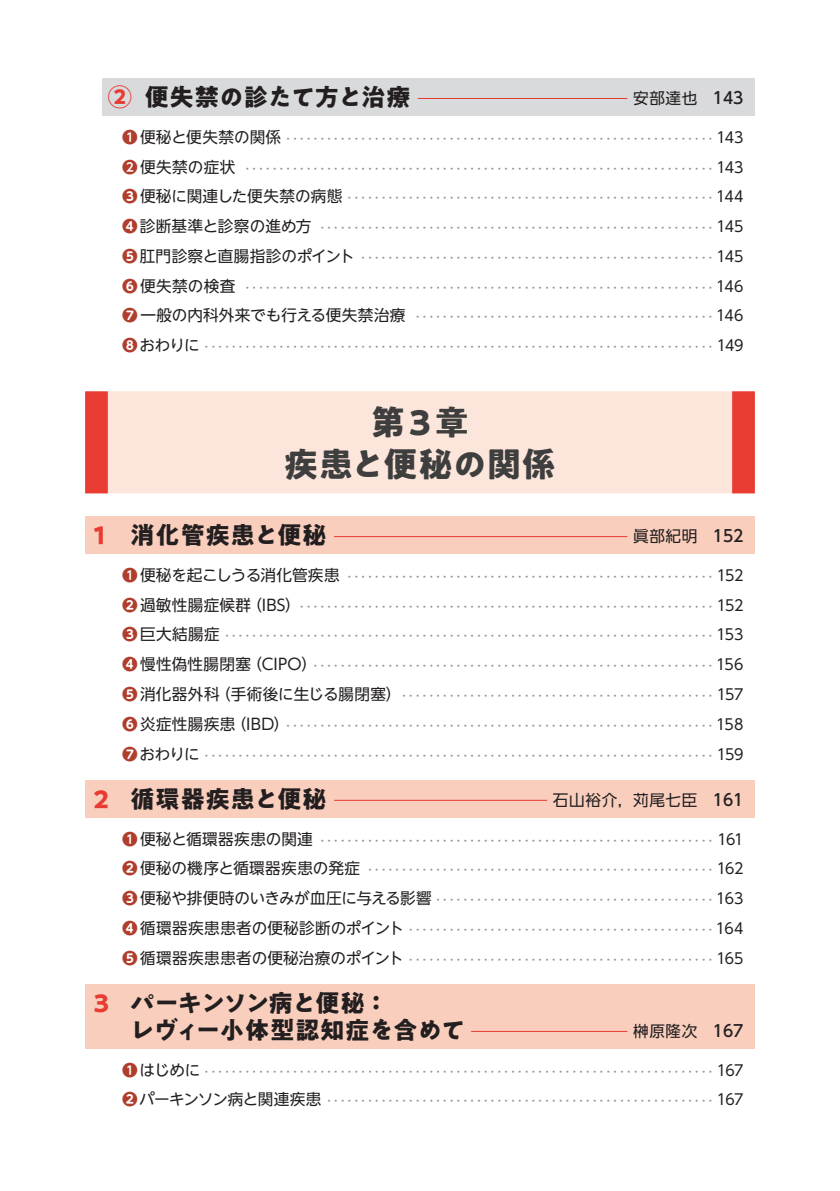
<style>
.page{position:relative;width:840px;height:1191px;background:#fff}
.page>*{position:absolute;margin:0;border:0;box-sizing:border-box;transform-origin:0 0}
.t1{font:700 34px/41px "PA1 Gothic Std";color:#3e3e3f;text-align:center}
.t2{font:700 24px/27px "PA1 Gothic Std";letter-spacing:.01em;color:#231f20}
.t3{font:700 24px "PA1 Gothic Std";letter-spacing:.04em;color:#231f20}
.t4{font:15.6px "UD Shin Go NT Pr 6";letter-spacing:.04em;color:#231f20}
.t5{font:500 11.4px "Gothic BBB Pr 6";color:#939598}
.s1{color:#e83b32}
.s2{font-family:"UD Shin Go C Oniz Pr 6";font-weight:500;font-size:16.2px}
.s3{font-family:"UD Shin Go NT Pr 6 De";font-weight:700;font-size:15.6px;color:#af3e2d}
.s4{font-family:"UD Shin Go NT Pr 6";font-weight:400;font-size:15.6px;color:#231f20}
.s5{font-family:"UD Shin Go C Oniz Pr 6";font-weight:400;font-size:14.8px;color:#231f20}
.s6{font-family:"UD Shin M Go Pr 6";font-weight:700;font-size:15.6px;color:#af3e2d}
</style>
<div class="page">
<div style="left:102px;top:78px;width:652px;height:38px;background:#d9dadc"></div>
<div style="left:85px;top:391px;width:669px;height:102px;background:#fce5da"></div>
<div style="left:85px;top:516px;width:669px;height:38px;background:#f9cebd"></div>
<div style="left:85px;top:780px;width:669px;height:38px;background:#f9cebd"></div>
<div style="left:85px;top:984px;width:669px;height:65px;background:#f9cebd"></div>
<hr style="left:417px;top:98px;width:210px;height:1px;background:#e83b32">
<hr style="left:334px;top:536px;width:293px;height:1px;background:#e83b32">
<hr style="left:334px;top:800px;width:213px;height:1px;background:#e83b32">
<hr style="left:471px;top:1031px;width:156px;height:1px;background:#e83b32">
<div style="left:85px;top:391px;width:23px;height:102px;background:#e83b32"></div>
<div style="left:731px;top:391px;width:23px;height:102px;background:#e83b32"></div>
<h2 class="t2" style="left:108px;top:87px;width:304px"><span class="s1">②</span> 便失禁の診たて方と治療</h2>
<h3 class="t4" style="left:632px;top:86px;width:112px">安部達也 <span class="s2">143</span></h3>
<p class="t5" style="left:122px;top:129px;width:622px"><span class="s3">❶</span><span class="s4">便秘と便失禁の関係</span>・・・・・・・・・・・・・・・・・・・・・・・・・・・・・・・・・・・・・・・・・・・・・・・・・・・・・・・・・・・・・・・・ <span class="s5">143</span></p>
<p class="t5" style="left:122px;top:159px;width:622px"><span class="s3">❷</span><span class="s4">便失禁の症状</span>・・・・・・・・・・・・・・・・・・・・・・・・・・・・・・・・・・・・・・・・・・・・・・・・・・・・・・・・・・・・・・・・・・・・・・ <span class="s5">143</span></p>
<p class="t5" style="left:122px;top:189px;width:622px"><span class="s6">❸</span><span class="s4">便秘に関連した便失禁の病態</span>・・・・・・・・・・・・・・・・・・・・・・・・・・・・・・・・・・・・・・・・・・・・・・・・・・・・・・・ <span class="s5">144</span></p>
<p class="t5" style="left:122px;top:219px;width:622px"><span class="s6">❹</span><span class="s4">診断基準と診察の進め方</span>・・・・・・・・・・・・・・・・・・・・・・・・・・・・・・・・・・・・・・・・・・・・・・・・・・・・・・・・・・・ <span class="s5">145</span></p>
<p class="t5" style="left:122px;top:248px;width:622px"><span class="s6">❺</span><span class="s4">肛門診察と直腸指診のポイント</span>・・・・・・・・・・・・・・・・・・・・・・・・・・・・・・・・・・・・・・・・・・・・・・・・・・・・・ <span class="s5">145</span></p>
<p class="t5" style="left:122px;top:278px;width:622px"><span class="s6">❻</span><span class="s4">便失禁の検査</span>・・・・・・・・・・・・・・・・・・・・・・・・・・・・・・・・・・・・・・・・・・・・・・・・・・・・・・・・・・・・・・・・・・・・・・ <span class="s5">146</span></p>
<p class="t5" style="left:122px;top:308px;width:622px"><span class="s6">❼</span> <span class="s4">一般の内科外来でも行える便失禁治療</span>・・・・・・・・・・・・・・・・・・・・・・・・・・・・・・・・・・・・・・・・・・・・・ <span class="s5">146</span></p>
<p class="t5" style="left:122px;top:338px;width:622px"><span class="s6">❽</span><span class="s4">おわりに</span>・・・・・・・・・・・・・・・・・・・・・・・・・・・・・・・・・・・・・・・・・・・・・・・・・・・・・・・・・・・・・・・・・・・・・・・・・・・・ <span class="s5">149</span></p>
<h1 class="t1" style="left:284px;top:406px;width:273px">第３章<br>疾患と便秘の関係</h1>
<h2 class="t3" style="left:88px;top:520px;width:240px"><span class="s1">１</span> 消化管疾患と便秘</h2>
<h3 class="t4" style="left:632px;top:524px;width:112px">眞部紀明 <span class="s2">152</span></h3>
<p class="t5" style="left:122px;top:567px;width:622px"><span class="s3">❶</span><span class="s4">便秘を起こしうる消化管疾患</span>・・・・・・・・・・・・・・・・・・・・・・・・・・・・・・・・・・・・・・・・・・・・・・・・・・・・・・・ <span class="s5">152</span></p>
<p class="t5" style="left:122px;top:597px;width:622px"><span class="s6">❷</span><span class="s4">過敏性腸症候群（IBS）</span>・・・・・・・・・・・・・・・・・・・・・・・・・・・・・・・・・・・・・・・・・・・・・・・・・・・・・・・・・・・・・・ <span class="s5">152</span></p>
<p class="t5" style="left:122px;top:627px;width:622px"><span class="s6">❸</span><span class="s4">巨大結腸症</span>・・・・・・・・・・・・・・・・・・・・・・・・・・・・・・・・・・・・・・・・・・・・・・・・・・・・・・・・・・・・・・・・・・・・・・・・・ <span class="s5">153</span></p>
<p class="t5" style="left:122px;top:656px;width:622px"><span class="s6">❹</span><span class="s4">慢性偽性腸閉塞（CIPO）</span>・・・・・・・・・・・・・・・・・・・・・・・・・・・・・・・・・・・・・・・・・・・・・・・・・・・・・・・・・・・・ <span class="s5">156</span></p>
<p class="t5" style="left:122px;top:686px;width:622px"><span class="s6">❺</span><span class="s4">消化器外科（手術後に生じる腸閉塞）</span>・・・・・・・・・・・・・・・・・・・・・・・・・・・・・・・・・・・・・・・・・・・・・・・ <span class="s5">157</span></p>
<p class="t5" style="left:122px;top:716px;width:622px"><span class="s6">❻</span><span class="s4">炎症性腸疾患（IBD）</span>・・・・・・・・・・・・・・・・・・・・・・・・・・・・・・・・・・・・・・・・・・・・・・・・・・・・・・・・・・・・・・・・ <span class="s5">158</span></p>
<p class="t5" style="left:122px;top:746px;width:622px"><span class="s6">❼</span><span class="s4">おわりに</span>・・・・・・・・・・・・・・・・・・・・・・・・・・・・・・・・・・・・・・・・・・・・・・・・・・・・・・・・・・・・・・・・・・・・・・・・・・・・ <span class="s5">159</span></p>
<h2 class="t3" style="left:89px;top:784px;width:239px"><span class="s1">２</span> 循環器疾患と便秘</h2>
<h3 class="t4" style="left:552px;top:787px;width:192px">石山裕介，苅尾七臣 <span class="s2">161</span></h3>
<p class="t5" style="left:122px;top:831px;width:622px"><span class="s3">❶</span><span class="s4">便秘と循環器疾患の関連</span>・・・・・・・・・・・・・・・・・・・・・・・・・・・・・・・・・・・・・・・・・・・・・・・・・・・・・・・・・・・ <span class="s5">161</span></p>
<p class="t5" style="left:122px;top:861px;width:622px"><span class="s6">❷</span><span class="s4">便秘の機序と循環器疾患の発症</span>・・・・・・・・・・・・・・・・・・・・・・・・・・・・・・・・・・・・・・・・・・・・・・・・・・・・ <span class="s5">162</span></p>
<p class="t5" style="left:122px;top:890px;width:622px"><span class="s6">❸</span><span class="s4">便秘や排便時のいきみが血圧に与える影響</span>・・・・・・・・・・・・・・・・・・・・・・・・・・・・・・・・・・・・・・・・・・ <span class="s5">163</span></p>
<p class="t5" style="left:122px;top:920px;width:622px"><span class="s6">❹</span><span class="s4">循環器疾患患者の便秘診断のポイント</span>・・・・・・・・・・・・・・・・・・・・・・・・・・・・・・・・・・・・・・・・・・・・・・ <span class="s5">164</span></p>
<p class="t5" style="left:122px;top:950px;width:622px"><span class="s6">❺</span><span class="s4">循環器疾患患者の便秘治療のポイント</span>・・・・・・・・・・・・・・・・・・・・・・・・・・・・・・・・・・・・・・・・・・・・・・ <span class="s5">165</span></p>
<h2 class="t2" style="left:130px;top:992px;width:337px;text-indent:-40px"><span class="s1">３</span> パーキンソン病と便秘：<br>レヴィー小体型認知症を含めて</h2>
<h3 class="t4" style="left:632px;top:1018px;width:112px">榊原隆次 <span class="s2">167</span></h3>
<p class="t5" style="left:122px;top:1062px;width:622px"><span class="s3">❶</span><span class="s4">はじめに</span>・・・・・・・・・・・・・・・・・・・・・・・・・・・・・・・・・・・・・・・・・・・・・・・・・・・・・・・・・・・・・・・・・・・・・・・・・・・・ <span class="s5">167</span></p>
<p class="t5" style="left:122px;top:1092px;width:622px"><span class="s6">❷</span><span class="s4">パーキンソン病と関連疾患</span>・・・・・・・・・・・・・・・・・・・・・・・・・・・・・・・・・・・・・・・・・・・・・・・・・・・・・・・・・・ <span class="s5">167</span></p>
</div>
